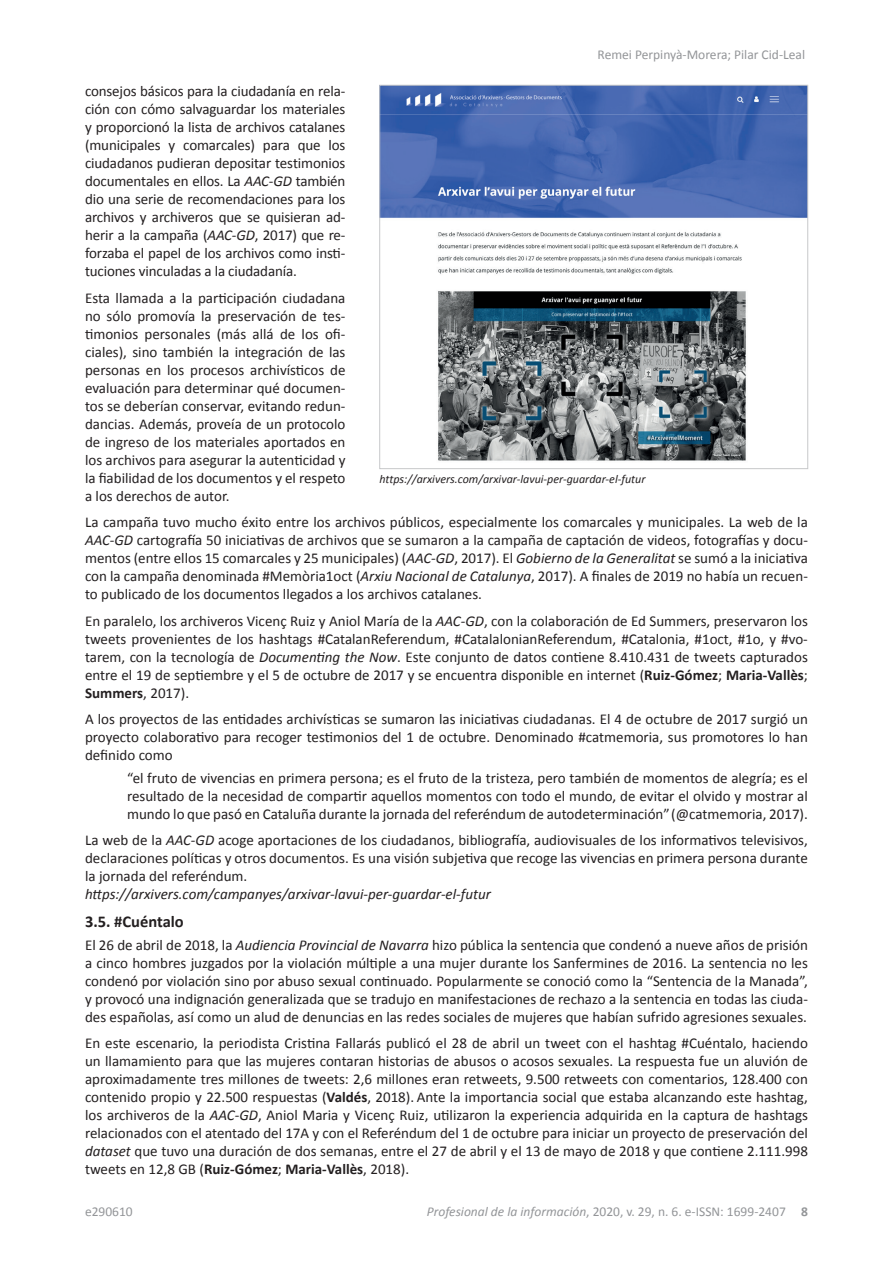
<style>
.page{position:relative;width:893px;height:1263px;background:#fff}
.page>*{position:absolute;margin:0;border:0;box-sizing:border-box;transform-origin:0 0}
.t1{font:700 16.5px "Calibri";color:#231f20}
.t2{font:15px/18px "Calibri";color:#231f20;text-align:justify}
.t3{font:italic 15px "Calibri";color:#231f20}
.t4{font:13.5px "Calibri";color:#939598}
.t5{font:italic 12px "Calibri";color:#231f20}
.s1{font-style:italic}
.s2{font-weight:700}
</style>
<div class="page">
<img style="left:381px;top:87px;width:425px;height:374px">
<p class="t4" style="left:598px;top:46px;width:209px">Remei Perpinyà-Morera; Pilar Cid-Leal</p>
<p class="t2" style="left:85px;top:82px;width:262px">consejos básicos para la ciudadanía en rela&shy;ción con cómo salvaguardar los materiales y proporcionó la lista de archivos catalanes (municipales y comarcales) para que los ciudadanos pudieran depositar testimonios documentales en ellos. La <span class="s1">AAC-GD</span> también dio una serie de recomendaciones para los archivos y archiveros que se quisieran ad&shy;herir a la campaña (<span class="s1">AAC-GD</span>, 2017) que re&shy;forzaba el papel de los archivos como insti&shy;tuciones vinculadas a la ciudadanía.</p>
<p class="t2" style="left:85px;top:288px;width:262px">Esta llamada a la participación ciudadana no sólo promovía la preservación de tes&shy;timonios personales (más allá de los ofi&shy;ciales), sino también la integración de las personas en los procesos archivísticos de evaluación para determinar qué documen&shy;tos se deberían conservar, evitando redun&shy;dancias. Además, proveía de un protocolo de ingreso de los materiales aportados en los archivos para asegurar la autenticidad y la fiabilidad de los documentos y el respeto a los derechos de autor.</p>
<p class="t2" style="left:85px;top:513px;width:724px">La campaña tuvo mucho éxito entre los archivos públicos, especialmente los comarcales y municipales. La web de la <span class="s1">AAC-GD</span> cartografía 50 iniciativas de archivos que se sumaron a la campaña de captación de videos, fotografías y docu&shy;mentos (entre ellos 15 comarcales y 25 municipales) (<span class="s1">AAC-GD</span>, 2017). El <span class="s1">Gobierno de la Generalitat</span> se sumó a la iniciativa con la campaña denominada #Memòria1oct (<span class="s1">Arxiu Nacional de Catalunya</span>, 2017). A finales de 2019 no había un recuen&shy;to publicado de los documentos llegados a los archivos catalanes.</p>
<p class="t2" style="left:85px;top:611px;width:724px">En paralelo, los archiveros Vicenç Ruiz y Aniol María de la <span class="s1">AAC-GD</span>, con la colaboración de Ed Summers, preservaron los tweets provenientes de los hashtags #CatalanReferendum, #CatalalonianReferendum, #Catalonia, #1oct, #1o, y #vo&shy;tarem, con la tecnología de <span class="s1">Documenting the Now</span>. Este conjunto de datos contiene 8.410.431 de tweets capturados entre el 19 de septiembre y el 5 de octubre de 2017 y se encuentra disponible en internet (<span class="s2">Ruiz-Gómez</span>; <span class="s2">Maria-Vallès</span>; <span class="s2">Summers</span>, 2017).</p>
<p class="t2" style="left:85px;top:710px;width:724px">A los proyectos de las entidades archivísticas se sumaron las iniciativas ciudadanas. El 4 de octubre de 2017 surgió un proyecto colaborativo para recoger testimonios del 1 de octubre. Denominado #catmemoria, sus promotores lo han definido como</p>
<p class="t2" style="left:127px;top:768px;width:682px">“el fruto de vivencias en primera persona; es el fruto de la tristeza, pero también de momentos de alegría; es el resultado de la necesidad de compartir aquellos momentos con todo el mundo, de evitar el olvido y mostrar al mundo lo que pasó en Cataluña durante la jornada del referéndum de autodeterminación”(@catmemoria, 2017).</p>
<p class="t2" style="left:85px;top:830px;width:724px">La web de la <span class="s1">AAC-GD</span> acoge aportaciones de los ciudadanos, bibliografía, audiovisuales de los informativos televisivos, declaraciones políticas y otros documentos. Es una visión subjetiva que recoge las vivencias en primera persona durante la jornada del referéndum.</p>
<p class="t3" style="left:85px;top:885px;width:407px">https://arxivers.com/campanyes/arxivar-lavui-per-guardar-el-futur</p>
<p class="t1" style="left:85px;top:912px;width:100px">3.5. #Cuéntalo</p>
<p class="t2" style="left:85px;top:935px;width:724px">El 26 de abril de 2018, la <span class="s1">Audiencia Provincial de Navarra</span> hizo pública la sentencia que condenó a nueve años de prisión a cinco hombres juzgados por la violación múltiple a una mujer durante los Sanfermines de 2016. La sentencia no les condenó por violación sino por abuso sexual continuado. Popularmente se conoció como la “Sentencia de la Manada”, y provocó una indignación generalizada que se tradujo en manifestaciones de rechazo a la sentencia en todas las ciuda&shy;des españolas, así como un alud de denuncias en las redes sociales de mujeres que habían sufrido agresiones sexuales.</p>
<p class="t2" style="left:85px;top:1033px;width:724px">En este escenario, la periodista Cristina Fallarás publicó el 28 de abril un tweet con el hashtag #Cuéntalo, haciendo un llamamiento para que las mujeres contaran historias de abusos o acosos sexuales. La respuesta fue un aluvión de aproximadamente tres millones de tweets: 2,6 millones eran retweets, 9.500 retweets con comentarios, 128.400 con contenido propio y 22.500 respuestas (<span class="s2">Valdés</span>, 2018). Ante la importancia social que estaba alcanzando este hashtag, los archiveros de la <span class="s1">AAC-GD</span>, Aniol Maria y Vicenç Ruiz, utilizaron la experiencia adquirida en la captura de hashtags relacionados con el atentado del 17A y con el Referéndum del 1 de octubre para iniciar un proyecto de preservación del <span class="s1">dataset</span> que tuvo una duración de dos semanas, entre el 27 de abril y el 13 de mayo de 2018 y que contiene 2.111.998 tweets en 12,8 GB (<span class="s2">Ruiz-Gómez</span>; <span class="s2">Maria-Vallès</span>, 2018).</p>
<p class="t5" style="left:379px;top:472px;width:268px">https://arxivers.com/arxivar-lavui-per-guardar-el-futur</p>
<p class="t4" style="left:85px;top:1203px;width:49px">e290610</p>
<p class="t4" style="left:427px;top:1203px;width:383px"><span class="s1">Profesional de la información</span>, 2020, v. 29, n. 6. e-ISSN: 1699-2407 <span class="s2">8</span></p>
</div>
